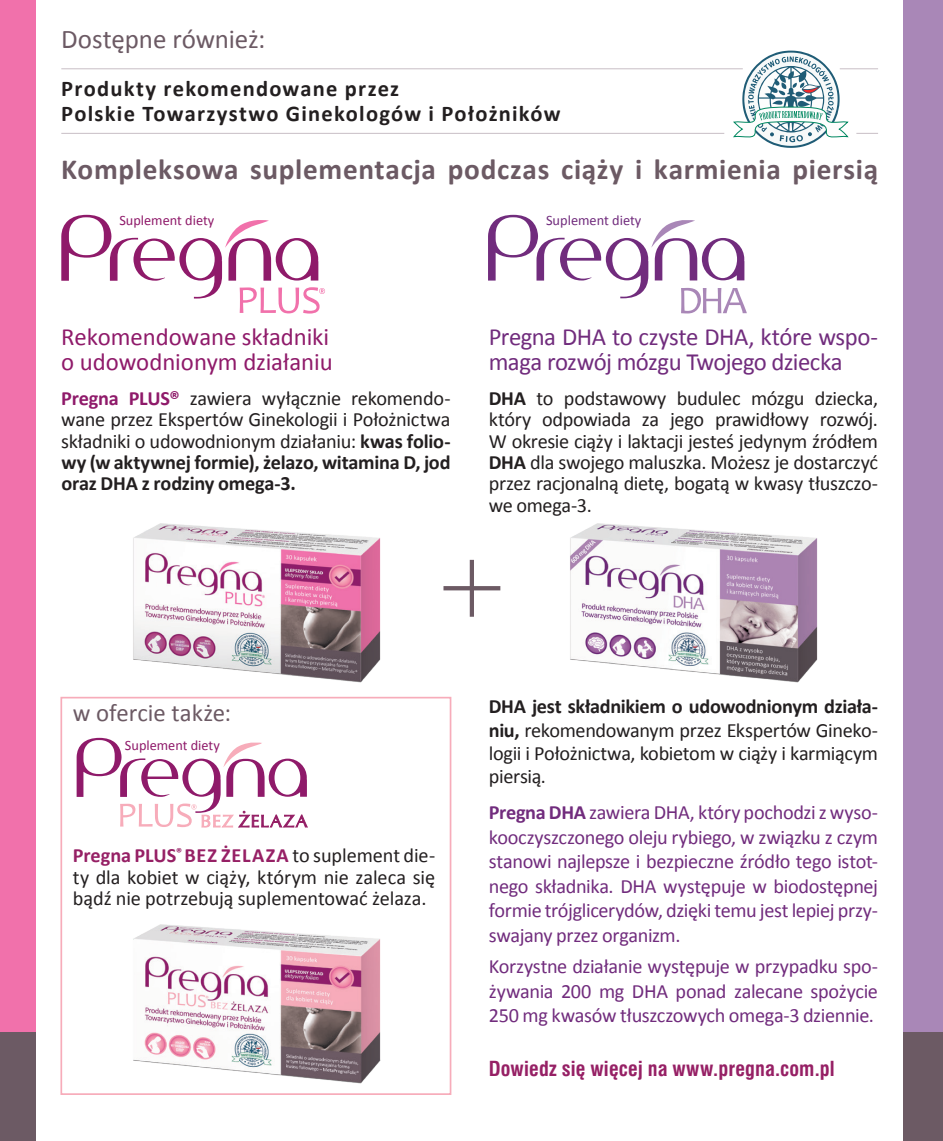
<style>
.page{position:relative;width:943px;height:1141px;background:#fff}
.page>*{position:absolute;margin:0;border:0;box-sizing:border-box;transform-origin:0 0}
.t1{font:108px "Times New Roman";color:#6c5a64}
.t2{font:700 29.25px "Calibri";letter-spacing:.02em;color:#6c5a64}
.t3{font:27px "Calibri";letter-spacing:-.005em;color:#6c5a64}
.t4{font:24.75px/24.8px "Calibri";letter-spacing:-.02em;color:#712c7d}
.t5{font:24.75px/24.8px "Calibri";letter-spacing:-.005em;color:#8f1a6a}
.t6{font:24.75px "Calibri";color:#6c5a64}
.t7{font:700 22.5px/24.8px "Calibri";letter-spacing:.055em;color:#231f20}
.t8{font:20.25px/21.4px "Calibri";letter-spacing:-.015em;color:#231f20;text-align:justify}
.t9{font:20.25px/24.5px "Calibri";letter-spacing:-.02em;color:#712c7d;text-align:justify}
.t10{font:700 20.25px "Swis 721 Cn EU";letter-spacing:.01em;color:#962065}
.t11{font:14.4px "Calibri";color:#712c7d}
.t12{font:14.17px "Calibri";color:#8f1a6a}
.s1{font-weight:700;color:#8f1a6a}
.s2{font-weight:700}
.s3{font-weight:700;color:#962065}
</style>
<div class="page">
<div style="left:0;top:0;width:36px;height:1096px;background:#f171ab"></div>
<div style="left:0;top:1032px;width:36px;height:108px;background:#6c5a64"></div>
<div style="left:903px;top:1001px;width:40px;height:139px;background:#6c5a64"></div>
<div style="left:903px;top:0;width:40px;height:1031px;background:#a987b7"></div>
<svg style="left:488px;top:215px;width:258px;height:98px"></svg>
<svg style="left:733px;top:51px;width:115px;height:97px"></svg>
<svg style="left:61px;top:215px;width:264px;height:98px"></svg>
<div style="left:60px;top:696px;width:391px;height:398px;border:2px solid #f7acba"></div>
<hr style="left:61px;top:68px;width:681px;height:1px;background:#cec6cc">
<hr style="left:839px;top:68px;width:39px;height:1px;background:#cec6cc">
<hr style="left:61px;top:133px;width:663px;height:1px;background:#cec6cc">
<svg style="left:856px;top:133px;width:22px;height:1px"></svg>
<img style="left:133px;top:523px;width:248px;height:160px">
<img style="left:570px;top:523px;width:248px;height:160px">
<svg style="left:77px;top:737px;width:230px;height:90px"></svg>
<img style="left:133px;top:924px;width:248px;height:160px">
<h3 class="t3" style="left:61px;top:22px;width:206px">Dostępne również:</h3>
<p class="t7" style="left:61px;top:75px;width:501px">Produkty rekomendowane przez<br>Polskie Towarzystwo Ginekologów i Położników</p>
<h2 class="t2" style="left:61px;top:151px;width:818px">Kompleksowa suplementacja podczas ciąży i karmienia piersią</h2>
<p class="t12" style="left:119px;top:211px;width:96px">Suplement diety</p>
<p class="t11" style="left:546px;top:211px;width:97px">Suplement diety</p>
<p class="t5" style="left:61px;top:323px;width:273px">Rekomendowane składniki o udowodnionym działaniu</p>
<p class="t8" style="left:61px;top:386px;width:391px"><span class="s1">Pregna PLUS®</span> zawiera wyłącznie rekomendo&shy;wane przez Ekspertów Ginekologii i Położnictwa składniki o udowodnionym działaniu: <span class="s2">kwas folio&shy;wy (w aktywnej formie), żelazo, witamina D, jod oraz DHA z rodziny omega-3.</span></p>
<p class="t4" style="left:489px;top:323px;width:391px">Pregna DHA to czyste DHA, które wspo&shy;maga rozwój mózgu Twojego dziecka</p>
<p class="t8" style="left:489px;top:386px;width:391px"><span class="s2">DHA</span> to podstawowy budulec mózgu dziecka, który odpowiada za jego prawidłowy rozwój.<br>W okresie ciąży i laktacji jesteś jedynym źródłem <span class="s2">DHA</span> dla swojego maluszka. Możesz je dostarczyć przez racjonalną dietę, bogatą w kwasy tłuszczo&shy;we omega-3.</p>
<h1 class="t1" style="left:441px;top:511px;width:62px">+</h1>
<p class="t6" style="left:73px;top:697px;width:160px">w ofercie także:</p>
<p class="t12" style="left:125px;top:736px;width:96px">Suplement diety</p>
<p class="t8" style="left:73px;top:843px;width:364px"><span class="s3">Pregna PLUS</span><sup>®</sup> <span class="s3">BEZ ŻELAZA</span> to suplement die&shy;ty dla kobiet w ciąży, którym nie zaleca się bądź nie potrzebują suplementować żelaza.</p>
<p class="t8" style="left:489px;top:693px;width:391px;line-height:23.4px"><span class="s2">DHA jest składnikiem o udowodnionym działa&shy;niu,</span> rekomendowanym przez Ekspertów Gineko&shy;logii i Położnictwa, kobietom w ciąży i karmiącym piersią.</p>
<p class="t9" style="left:489px;top:799px;width:391px"><span class="s2">Pregna DHA</span> zawiera DHA, który pochodzi z wyso&shy;kooczyszczonego oleju rybiego, w związku z czym stanowi najlepsze i bezpieczne źródło tego istot&shy;nego składnika. DHA występuje w biodostępnej formie trójglicerydów, dzięki temu jest lepiej przy&shy;swajany przez organizm.</p>
<p class="t9" style="left:489px;top:952px;width:391px">Korzystne działanie występuje w przypadku spo&shy;żywania 200 mg DHA ponad zalecane spożycie 250 mg kwasów tłuszczowych omega-3 dziennie.</p>
<p class="t10" style="left:489px;top:1056px;width:347px">Dowiedz się więcej na www.pregna.com.pl</p>
</div>
